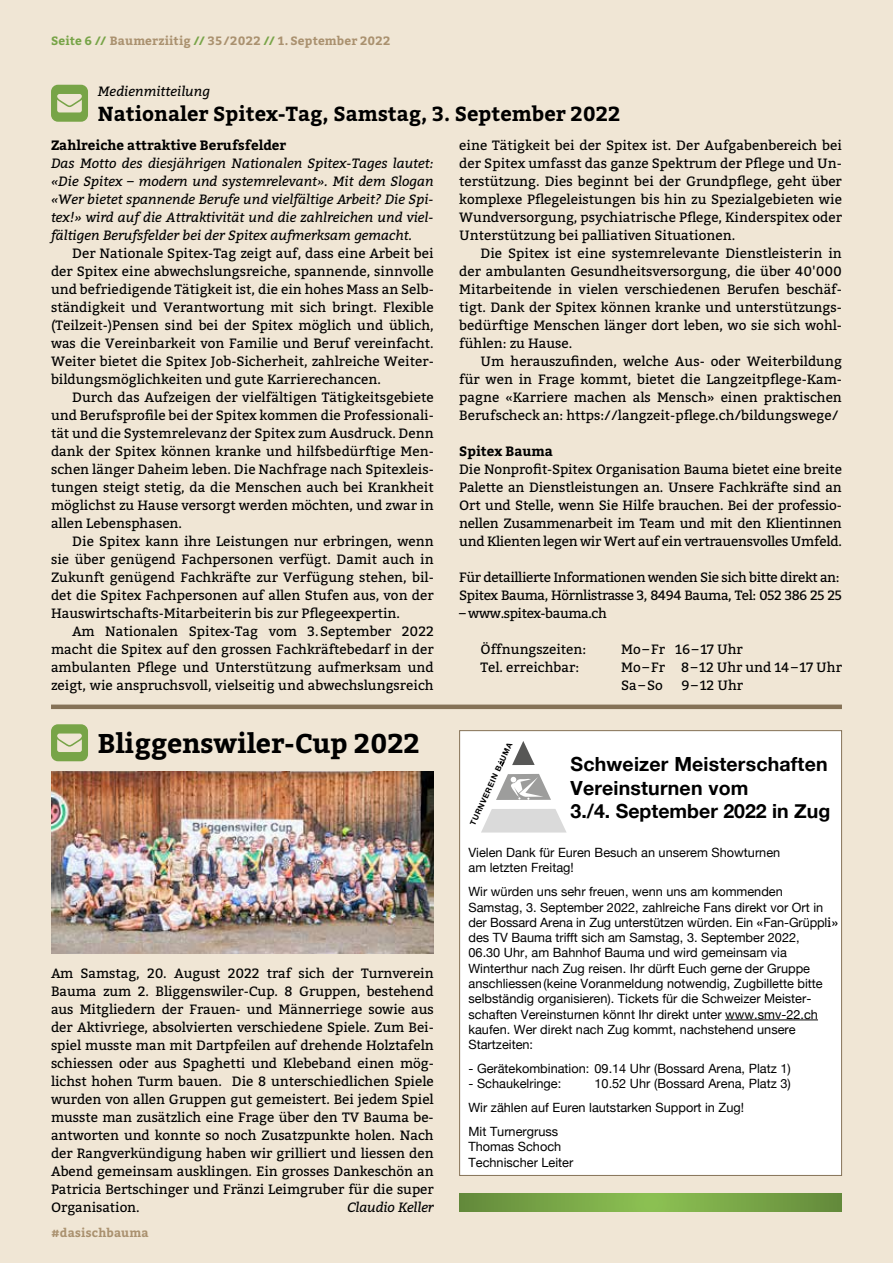
<style>
.page{position:relative;width:893px;height:1263px;background:#f0e6d5}
.page>*{position:absolute;margin:0;border:0;box-sizing:border-box;transform-origin:0 0}
.t1{font:700 27px "Bitter";letter-spacing:-.005em;color:#000}
.t2{font:700 20.25px "Bitter";color:#000}
.t3{font:700 19.5px/23.4px "Helvetica Neue";letter-spacing:.01em;color:#000}
.t4{font:13.5px/18px "Bitter";color:#000;text-align:justify}
.t5{font:italic 13.5px/18px "Bitter";color:#000;text-align:justify}
.t6{font:13.5px/18px "Bitter";letter-spacing:-.03em;color:#000}
.t7{font:700 13.5px "Bitter";color:#000}
.t8{font:12.75px/15.3px "Helvetica Neue";color:#000}
.t9{font:700 12px "Bitter";letter-spacing:.015em;color:#aa916f}
.t10{font:700 7.8px "Helvetica Neue";color:#000}
.s1{color:#77a447}
.s2{font-family:"Verdana Pro"}
.s3{font-family:"Bitter"}
</style>
<div class="page">
<svg style="left:51px;top:85px;width:37px;height:37px"></svg>
<div style="left:460px;top:731px;width:382px;height:444px;background:#fff"></div>
<hr style="left:725px;top:1019px;width:93px;height:1px;background:#000">
<svg style="left:481px;top:741px;width:85px;height:91px"></svg>
<div style="left:51px;top:704px;width:791px;height:5px;background:#857257"></div>
<svg style="left:51px;top:724px;width:37px;height:37px"></svg>
<img style="left:51px;top:772px;width:383px;height:182px">
<svg style="left:459px;top:1194px;width:383px;height:18px;background:#77a547"></svg>
<p class="t9" style="left:51px;top:31px;width:341px"><span class="s1">Seite 6 //</span> Baumerziitig <span class="s1">//</span> 35/2022 <span class="s1">//</span> 1. September 2022</p>
<p class="t5" style="left:98px;top:82px;width:114px">Medienmitteilung</p>
<h2 class="t2" style="left:98px;top:99px;width:524px">Nationaler Spitex-Tag, Samstag, 3. September 2022</h2>
<p class="t7" style="left:51px;top:134px;width:237px">Zahlreiche attraktive Berufsfelder</p>
<p class="t5" style="left:51px;top:154px;width:384px">Das Motto des diesjährigen Nationalen Spitex-Tages lautet: «Die Spitex – modern und systemrelevant». Mit dem Slogan «Wer bietet spannende Berufe und vielfältige Arbeit? Die Spi&shy;tex!» wird auf die Attraktivität und die zahlreichen und viel&shy;fältigen Berufsfelder bei der Spitex aufmerksam gemacht.</p>
<p class="t4" style="left:51px;top:243px;width:384px;text-indent:21px">Der Nationale Spitex-Tag zeigt auf, dass eine Arbeit bei der Spitex eine abwechslungsreiche, spannende, sinnvolle und befriedigende Tätigkeit ist, die ein hohes Mass an Selb&shy;ständigkeit und Verantwortung mit sich bringt. Flexible (Teilzeit-)Pensen sind bei der Spitex möglich und üblich, was die Vereinbarkeit von Familie und Beruf vereinfacht.<br>Weiter bietet die Spitex Job-Sicherheit, zahlreiche Weiter&shy;bildungsmöglichkeiten und gute Karrierechancen.</p>
<p class="t4" style="left:51px;top:387px;width:384px;text-indent:21px">Durch das Aufzeigen der vielfältigen Tätigkeitsgebiete und Berufsprofile bei der Spitex kommen die Professionali&shy;tät und die Systemrelevanz der Spitex zum Ausdruck. Denn dank der Spitex können kranke und hilfsbedürftige Men&shy;schen länger Daheim leben. Die Nachfrage nach Spitexleis&shy;tungen steigt stetig, da die Menschen auch bei Krankheit möglichst zu Hause versorgt werden möchten, und zwar in allen Lebensphasen.</p>
<p class="t4" style="left:51px;top:531px;width:384px;text-indent:21px">Die Spitex kann ihre Leistungen nur erbringen, wenn sie über genügend Fachpersonen verfügt. Damit auch in Zukunft genügend Fachkräfte zur Verfügung stehen, bil&shy;det die Spitex Fachpersonen auf allen Stufen aus, von der Hauswirtschafts-Mitarbeiterin bis zur Pflegeexpertin.</p>
<p class="t4" style="left:51px;top:621px;width:384px;text-indent:21px">Am Nationalen Spitex-Tag vom 3.September 2022 macht die Spitex auf den grossen Fachkräftebedarf in der ambulanten Pflege und Unterstützung aufmerksam und zeigt, wie anspruchsvoll, vielseitig und abwechslungsreich</p>
<p class="t4" style="left:459px;top:135px;width:384px">eine Tätigkeit bei der Spitex ist. Der Aufgabenbereich bei der Spitex umfasst das ganze Spektrum der Pflege und Un&shy;terstützung. Dies beginnt bei der Grundpflege, geht über komplexe Pflegeleistungen bis hin zu Spezialgebieten wie Wundversorgung, psychiatrische Pflege, Kinderspitex oder Unterstützung bei palliativen Situationen.</p>
<p class="t4" style="left:459px;top:243px;width:384px;text-indent:21px">Die Spitex ist eine systemrelevante Dienstleisterin in der ambulanten Gesundheitsversorgung, die über 40<span class="s2">'</span>000<br>Mitarbeitende in vielen verschiedenen Berufen beschäf&shy;tigt. Dank der Spitex können kranke und unterstützungs&shy;bedürftige Menschen länger dort leben, wo sie sich wohl&shy;fühlen: zu Hause.</p>
<p class="t4" style="left:459px;top:351px;width:384px;text-indent:21px">Um herauszufinden, welche Aus- oder Weiterbildung für wen in Frage kommt, bietet die Langzeitpflege-Kam&shy;pagne «Karriere machen als Mensch» einen praktischen Berufscheck an: https://langzeit-pflege.ch/bildungswege/</p>
<p class="t7" style="left:459px;top:440px;width:95px">Spitex Bauma</p>
<p class="t4" style="left:459px;top:459px;width:384px">Die Nonprofit-Spitex Organisation Bauma bietet eine breite Palette an Dienstleistungen an. Unsere Fachkräfte sind an Ort und Stelle, wenn Sie Hilfe brauchen. Bei der professio&shy;nellen Zusammenarbeit im Team und mit den Klientinnen und Klienten legen wir Wert auf ein vertrauensvolles Umfeld.</p>
<p class="t6" style="left:459px;top:567px;width:384px">Für detaillierte Informationen wenden Sie sich bitte direkt an:<br>Spitex Bauma, Hörnlistrasse 3, 8494 Bauma, Tel: 052 386 25 25</p>
<p class="t6" style="left:459px;top:603px;width:149px">– www.spitex-bauma.ch</p>
<p class="t4" style="left:480px;top:639px;width:107px">Öffnungszeiten:</p>
<p class="t4" style="left:621px;top:639px;width:123px">Mo–Fr 16–17 Uhr</p>
<p class="t4" style="left:480px;top:657px;width:100px">Tel. erreichbar:</p>
<p class="t4" style="left:621px;top:657px;width:222px">Mo–Fr 8–12 Uhr und 14–17 Uhr<br>Sa–So</p>
<p class="t4" style="left:681px;top:675px;width:63px">9–12 Uhr</p>
<h1 class="t1" style="left:98px;top:722px;width:324px">Bliggenswiler-Cup 2022</h1>
<p class="t4" style="left:51px;top:963px;width:384px">Am Samstag, 20. August 2022 traf sich der Turnverein Bauma zum 2. Bliggenswiler-Cup. 8 Gruppen, bestehend aus Mitgliedern der Frauen- und Männerriege sowie aus der Aktivriege, absolvierten verschiedene Spiele. Zum Bei&shy;spiel musste man mit Dartpfeilen auf drehende Holztafeln schiessen oder aus Spaghetti und Klebeband einen mög&shy;lichst hohen Turm bauen. Die 8 unterschiedlichen Spiele wurden von allen Gruppen gut gemeistert. Bei jedem Spiel musste man zusätzlich eine Frage über den TV Bauma be&shy;antworten und konnte so noch Zusatzpunkte holen. Nach der Rangverkündigung haben wir grilliert und liessen den Abend gemeinsam ausklingen. Ein grosses Dankeschön an Patricia Bertschinger und Fränzi Leimgruber für die super Organisation.</p>
<p class="t5" style="left:347px;top:1197px;width:88px">Claudio Keller</p>
<p class="t9" style="left:51px;top:1224px;width:99px">#dasischbauma</p>
<p class="t10" style="left:468px;top:823px;width:92px;rotate:-65deg">TURNVEREIN B UMA</p>
<h3 class="t3" style="left:571px;top:753px;width:261px">Schweizer Meisterschaften<br>Vereinsturnen vom<br>3./4. September 2022 in Zug</h3>
<p class="t8" style="left:468px;top:846px;width:313px">Vielen Dank für Euren Besuch an unserem Showturnen am letzten Freitag!</p>
<p class="t8" style="left:468px;top:885px;width:371px">Wir würden uns sehr freuen, wenn uns am kommenden Samstag, 3. September 2022, zahlreiche Fans direkt vor Ort in der Bossard Arena in Zug unterstützen würden. Ein <span class="s3">«</span>Fan-Grüppl<span class="s3">i» </span>des TV Bauma trifft sich am Samstag, 3. September 2022,<br>06.30 Uhr, am Bahnhof Bauma und wird gemeinsam via Winterthur nach Zug reisen. Ihr dürft Euch gerne der Gruppe anschliessen(keine Voranmeldung notwendig, Zugbillette bitte selbständig organisieren). Tickets für die Schweizer Meister&shy;schaften Vereinsturnen könnt Ihr direkt unter www.smv-22.ch kaufen. Wer direkt nach Zug kommt, nachstehend unsere Startzeiten:</p>
<p class="t8" style="left:468px;top:1061px;width:324px">- Gerätekombination: 09.14 Uhr (Bossard Arena, Platz 1)</p>
<p class="t8" style="left:468px;top:1077px;width:94px">- Schaukelringe:</p>
<p class="t8" style="left:468px;top:1072px;width:324px;line-height:23.9px;text-indent:126px">10.52 Uhr (Bossard Arena, Platz 3)<br>Wir zählen auf Euren lautstarken Support in Zug!<br>Mit Turnergruss</p>
<p class="t8" style="left:468px;top:1140px;width:106px">Thomas Schoch<br>Technischer Leiter</p>
</div>
